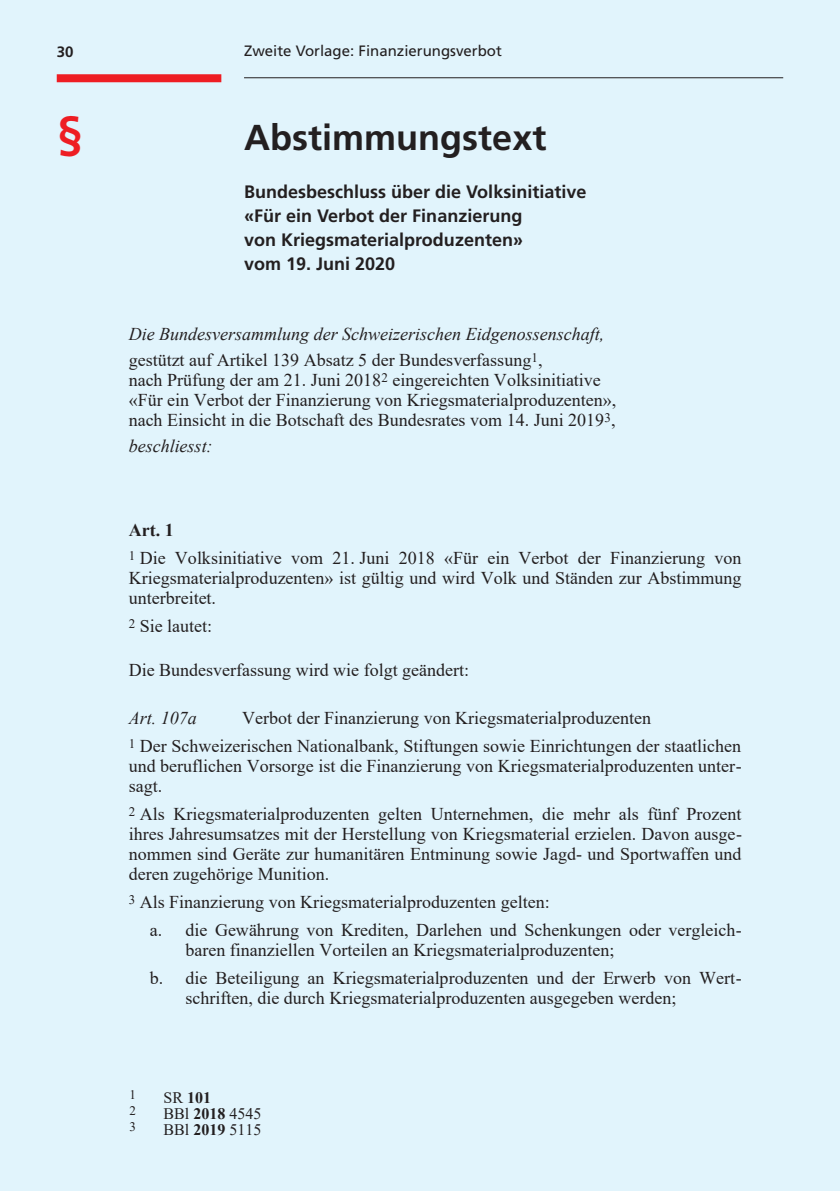
<style>
.page{position:relative;width:840px;height:1191px;background:#fff}
.page>*{position:absolute;margin:0;border:0;box-sizing:border-box;transform-origin:0 0}
.t1{font:700 48px "Frutiger LT Pro";color:#ee1d23}
.t2{font:700 36px "Frutiger LT Pro";color:#231f20}
.t3{font:18px/20px "Times New Roman";color:#231f20}
.t4{font:700 18px/24px "Frutiger LT Pro";color:#231f20}
.t5{font:italic 18px "Times New Roman";color:#231f20}
.t6{font:700 18px "Times New Roman";color:#231f20}
.t7{font:16px "Times New Roman";color:#231f20}
.t8{font:700 16px "Times New Roman";color:#231f20}
.t9{font:15px "Frutiger LT Pro";color:#231f20}
.t10{font:700 15px "Frutiger LT Pro";color:#231f20}
.t11{font:13px "Times New Roman";color:#231f20}
.s1{font-weight:400}
.s2{font-weight:700}
</style>
<div class="page">
<div style="left:0;top:0;width:839px;height:1191px;background:#e1f4fc"></div>
<hr style="left:244px;top:77px;width:538px;height:1px;background:#231f20">
<div style="left:57px;top:74px;width:164px;height:8px;background:#ee1d23"></div>
<p class="t10" style="left:57px;top:43px;width:18px">30</p>
<p class="t9" style="left:244px;top:42px;width:259px">Zweite Vorlage: Finanzierungsverbot</p>
<h1 class="t1" style="left:57px;top:106px;width:28px">§</h1>
<h2 class="t2" style="left:244px;top:117px;width:304px">Abstimmungstext</h2>
<p class="t4" style="left:244px;top:180px;width:344px">Bundesbeschluss über die Volksinitiative «Für ein Verbot der Finanzierung<br>von Kriegsmaterialproduzenten»<br>vom 19. Juni 2020</p>
<p class="t5" style="left:129px;top:321px;width:477px">Die Bundesversammlung der Schweizerischen Eidgenossenschaft,</p>
<p class="t3" style="left:129px;top:349px;width:488px">gestützt auf Artikel 139 Absatz 5 der Bundesverfassung<sup>1</sup>,<br>nach Prüfung der am 21. Juni 2018<sup>2</sup> eingereichten Volksinitiative «Für ein Verbot der Finanzierung von Kriegsmaterialproduzenten», nach Einsicht in die Botschaft des Bundesrates vom 14. Juni 2019<sup>3</sup>,</p>
<p class="t5" style="left:129px;top:433px;width:85px">beschliesst:</p>
<h3 class="t6" style="left:129px;top:517px;width:46px">Art. 1</h3>
<p class="t3" style="left:129px;top:547px;width:614px;text-align:justify"><sup>1</sup> Die Volksinitiative vom 21. Juni 2018 «Für ein Verbot der Finanzierung von Kriegsmaterialproduzenten» ist gültig und wird Volk und Ständen zur Abstimmung unterbreitet.</p>
<p class="t3" style="left:129px;top:615px;width:85px"><sup>2</sup> Sie lautet:</p>
<p class="t3" style="left:129px;top:659px;width:342px">Die Bundesverfassung wird wie folgt geändert:</p>
<h4 class="t5" style="left:129px;top:705px;width:69px">Art. 107a</h4>
<h4 class="t3" style="left:242px;top:707px;width:410px">Verbot der Finanzierung von Kriegsmaterialproduzenten</h4>
<p class="t3" style="left:129px;top:735px;width:614px;text-align:justify"><sup>1</sup> Der Schweizerischen Nationalbank, Stiftungen sowie Einrichtungen der staatlichen und beruflichen Vorsorge ist die Finanzierung von Kriegsmaterialproduzenten unter&shy;sagt.</p>
<p class="t3" style="left:129px;top:803px;width:614px;text-align:justify"><sup>2</sup> Als Kriegsmaterialproduzenten gelten Unternehmen, die mehr als fünf Prozent ihres Jahresumsatzes mit der Herstellung von Kriegsmaterial erzielen. Davon ausge&shy;nommen sind Geräte zur humanitären Entminung sowie Jagd- und Sportwaffen und deren zugehörige Munition.</p>
<p class="t3" style="left:129px;top:891px;width:422px"><sup>3</sup> Als Finanzierung von Kriegsmaterialproduzenten gelten:</p>
<p class="t3" style="left:185px;top:919px;width:557px;text-indent:-36px">a. die Gewährung von Krediten, Darlehen und Schenkungen oder vergleich&shy;baren finanziellen Vorteilen an Kriegsmaterialproduzenten;</p>
<p class="t3" style="left:185px;top:967px;width:557px;text-indent:-36px">b. die Beteiligung an Kriegsmaterialproduzenten und der Erwerb von Wert&shy;schriften, die durch Kriegsmaterialproduzenten ausgegeben werden;</p>
<p class="t11" style="left:129px;top:1085px;width:8px">1</p>
<p class="t8" style="left:163px;top:1085px;width:49px"><span class="s1">SR</span> 101</p>
<p class="t11" style="left:129px;top:1101px;width:8px">2</p>
<p class="t7" style="left:163px;top:1102px;width:99px">BBl <span class="s2">2018</span> 4545</p>
<p class="t11" style="left:129px;top:1117px;width:8px">3</p>
<p class="t7" style="left:163px;top:1118px;width:99px">BBl <span class="s2">2019</span> 5115</p>
</div>
